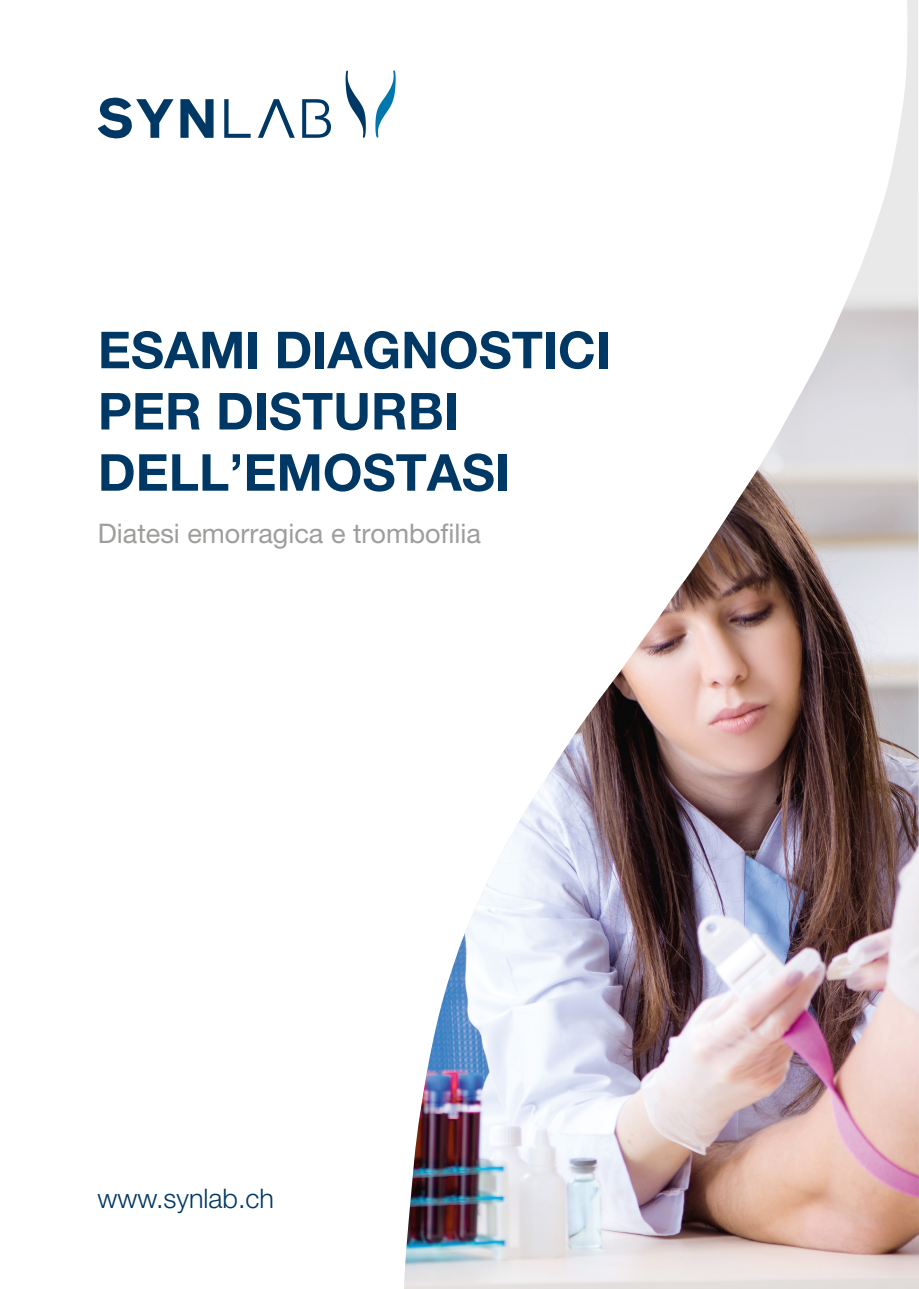
<style>
.page{position:relative;width:919px;height:1289px;background:#fff}
.page>*{position:absolute;margin:0;border:0;box-sizing:border-box;transform-origin:0 0}
.t1{font:700 51px/61.2px "Helvetica Neue LT Pro";color:#003865}
.t2{font:27px "Helvetica Neue LT Pro";color:#9d9d9c}
.t3{font:300 27px "Helvetica Neue LT Pro";color:#003865}
</style>
<div class="page">
<svg style="left:850px;top:0;width:68px;height:293px"></svg>
<img style="left:404px;top:293px;width:514px;height:995px">
<svg style="left:345px;top:70px;width:21px;height:68px"></svg>
<svg style="left:375px;top:70px;width:20px;height:68px"></svg>
<svg style="left:224px;top:99px;width:26px;height:39px"></svg>
<svg style="left:302px;top:99px;width:29px;height:39px"></svg>
<svg style="left:98px;top:97px;width:75px;height:42px"></svg>
<svg style="left:180px;top:99px;width:33px;height:39px"></svg>
<svg style="left:258px;top:99px;width:37px;height:39px"></svg>
<p class="t1" style="left:98px;top:318px;width:514px">ESAMI DIAGNOSTICI<br>PER DISTURBI<br>DELL’EMOSTASI</p>
<p class="t2" style="left:98px;top:517px;width:385px">Diatesi emorragica e trombofilia</p>
<p class="t3" style="left:97px;top:1182px;width:178px">www.synlab.ch</p>
</div>
